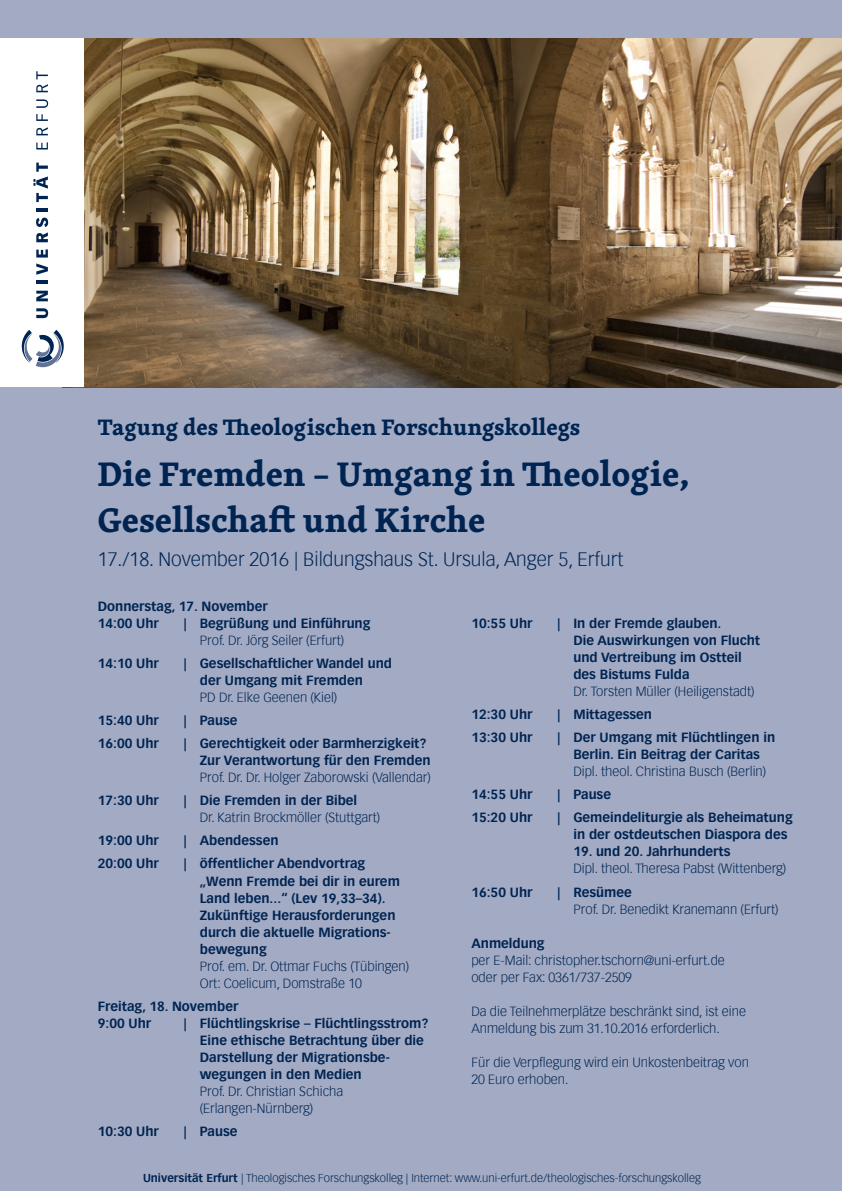
<style>
.page{position:relative;width:842px;height:1191px;background:#a3abc4}
.page>*{position:absolute;margin:0;border:0;box-sizing:border-box;transform-origin:0 0}
.Überschrift{font:700 35px "Skolar";color:#002451}
.Überschrift-2{font:700 23px "Skolar";color:#002451}
.Überschrift-3{font:300 19px "Vectora LH";color:#002451}
.LAYER_Headline{font:700 13px "Vectora LH";color:#002451}
.LAYER_Headline-2{font:300 13px "Vectora LH";color:#002451}
.t1{font:300 11.2px "Vectora LH";color:#002451}
.s1{font-weight:700}
</style>
<div class="page">
<img style="left:84px;top:39px;width:758px;height:348px">
<div style="left:0;top:39px;width:84px;height:348px;background:#fff"></div>
<svg style="left:22px;top:330px;width:42px;height:37px"></svg>
<svg style="left:36px;top:308px;width:12px;height:10px"></svg>
<svg style="left:36px;top:291px;width:12px;height:10px"></svg>
<hr style="left:36px;top:280px;width:12px;height:4px;background:#002451">
<svg style="left:36px;top:263px;width:12px;height:12px"></svg>
<svg style="left:36px;top:249px;width:12px;height:8px"></svg>
<svg style="left:36px;top:218px;width:12px;height:24px"></svg>
<svg style="left:36px;top:208px;width:12px;height:3px"></svg>
<svg style="left:33px;top:163px;width:15px;height:39px"></svg>
<svg style="left:36px;top:142px;width:12px;height:7px"></svg>
<svg style="left:36px;top:127px;width:12px;height:8px"></svg>
<svg style="left:36px;top:114px;width:12px;height:7px"></svg>
<svg style="left:36px;top:99px;width:12px;height:9px"></svg>
<svg style="left:36px;top:71px;width:12px;height:21px"></svg>
<p class="Überschrift-2" style="left:98px;top:409px;width:484px">Tagung des Theologischen Forschungskollegs</p>
<p class="Überschrift" style="left:98px;top:446px;width:593px">Die Fremden – Umgang in Theologie,</p>
<p class="Überschrift" style="left:98px;top:492px;width:389px">Gesellschaft und Kirche</p>
<p class="Überschrift-3" style="left:98px;top:548px;width:527px">17./18. November 2016 | Bildungshaus St. Ursula, Anger 5, Erfurt</p>
<p class="LAYER_Headline" style="left:98px;top:599px;width:171px">Donnerstag, 17. November</p>
<p class="LAYER_Headline" style="left:98px;top:616px;width:63px">14:00 Uhr</p>
<p class="LAYER_Headline" style="left:184px;top:616px;width:188px">| Begrüßung und Einführung</p>
<p class="LAYER_Headline-2" style="left:200px;top:633px;width:146px">Prof. Dr. Jörg Seiler (Erfurt)</p>
<p class="LAYER_Headline" style="left:98px;top:656px;width:63px">14:10 Uhr</p>
<p class="LAYER_Headline" style="left:184px;top:656px;width:210px">| Gesellschaftlicher Wandel und</p>
<p class="LAYER_Headline" style="left:200px;top:673px;width:165px">der Umgang mit Fremden</p>
<p class="LAYER_Headline-2" style="left:200px;top:690px;width:139px">PD Dr. Elke Geenen (Kiel)</p>
<p class="LAYER_Headline" style="left:98px;top:713px;width:63px">15:40 Uhr</p>
<p class="LAYER_Headline" style="left:184px;top:713px;width:55px">| Pause</p>
<p class="LAYER_Headline" style="left:98px;top:736px;width:63px">16:00 Uhr</p>
<p class="LAYER_Headline" style="left:184px;top:736px;width:244px">| Gerechtigkeit oder Barmherzigkeit?</p>
<p class="LAYER_Headline" style="left:200px;top:753px;width:232px">Zur Verantwortung für den Fremden</p>
<p class="LAYER_Headline-2" style="left:200px;top:770px;width:232px">Prof. Dr. Dr. Holger Zaborowski (Vallendar)</p>
<p class="LAYER_Headline" style="left:98px;top:793px;width:63px">17:30 Uhr</p>
<p class="LAYER_Headline" style="left:184px;top:793px;width:175px">| Die Fremden in der Bibel</p>
<p class="LAYER_Headline-2" style="left:200px;top:810px;width:182px">Dr. Katrin Brockmöller (Stuttgart)</p>
<p class="LAYER_Headline" style="left:98px;top:833px;width:63px">19:00 Uhr</p>
<p class="LAYER_Headline" style="left:184px;top:833px;width:96px">| Abendessen</p>
<p class="LAYER_Headline" style="left:98px;top:856px;width:63px">20:00 Uhr</p>
<p class="LAYER_Headline" style="left:184px;top:856px;width:183px">| öffentlicher Abendvortrag</p>
<p class="LAYER_Headline" style="left:200px;top:873px;width:202px">„Wenn Fremde bei dir in eurem</p>
<p class="LAYER_Headline" style="left:200px;top:890px;width:187px">Land leben...“ (Lev 19,33–34).</p>
<p class="LAYER_Headline" style="left:200px;top:907px;width:197px">Zukünftige Herausforderungen</p>
<p class="LAYER_Headline" style="left:200px;top:924px;width:192px">durch die aktuelle Migrations-</p>
<p class="LAYER_Headline" style="left:200px;top:941px;width:68px">bewegung</p>
<p class="LAYER_Headline-2" style="left:200px;top:958px;width:211px">Prof. em. Dr. Ottmar Fuchs (Tübingen)</p>
<p class="LAYER_Headline-2" style="left:200px;top:975px;width:164px">Ort: Coelicum, Domstraße 10</p>
<p class="LAYER_Headline" style="left:98px;top:998px;width:142px">Freitag, 18. November</p>
<p class="LAYER_Headline" style="left:98px;top:1015px;width:55px">9:00 Uhr</p>
<p class="LAYER_Headline" style="left:184px;top:1015px;width:246px">| Flüchtlingskrise – Flüchtlingsstrom?</p>
<p class="LAYER_Headline" style="left:200px;top:1032px;width:226px">Eine ethische Betrachtung über die</p>
<p class="LAYER_Headline" style="left:200px;top:1049px;width:191px">Darstellung der Migrationsbe-</p>
<p class="LAYER_Headline" style="left:200px;top:1066px;width:164px">wegungen in den Medien</p>
<p class="LAYER_Headline-2" style="left:200px;top:1083px;width:145px">Prof. Dr. Christian Schicha</p>
<p class="LAYER_Headline-2" style="left:200px;top:1100px;width:115px">(Erlangen-Nürnberg)</p>
<p class="LAYER_Headline" style="left:98px;top:1123px;width:63px">10:30 Uhr</p>
<p class="LAYER_Headline" style="left:184px;top:1123px;width:55px">| Pause</p>
<p class="LAYER_Headline" style="left:471px;top:616px;width:63px">10:55 Uhr</p>
<p class="LAYER_Headline" style="left:557px;top:616px;width:166px">| In der Fremde glauben.</p>
<p class="LAYER_Headline" style="left:573px;top:633px;width:188px">Die Auswirkungen von Flucht</p>
<p class="LAYER_Headline" style="left:573px;top:650px;width:170px">und Vertreibung im Ostteil</p>
<p class="LAYER_Headline" style="left:573px;top:667px;width:118px">des Bistums Fulda</p>
<p class="LAYER_Headline-2" style="left:573px;top:684px;width:183px">Dr. Torsten Müller (Heiligenstadt)</p>
<p class="LAYER_Headline" style="left:471px;top:707px;width:63px">12:30 Uhr</p>
<p class="LAYER_Headline" style="left:557px;top:707px;width:96px">| Mittagessen</p>
<p class="LAYER_Headline" style="left:471px;top:730px;width:63px">13:30 Uhr</p>
<p class="LAYER_Headline" style="left:557px;top:730px;width:219px">| Der Umgang mit Flüchtlingen in</p>
<p class="LAYER_Headline" style="left:573px;top:747px;width:188px">Berlin. Ein Beitrag der Caritas</p>
<p class="LAYER_Headline-2" style="left:573px;top:764px;width:194px">Dipl. theol. Christina Busch (Berlin)</p>
<p class="LAYER_Headline" style="left:471px;top:787px;width:63px">14:55 Uhr</p>
<p class="LAYER_Headline" style="left:557px;top:787px;width:55px">| Pause</p>
<p class="LAYER_Headline" style="left:471px;top:810px;width:63px">15:20 Uhr</p>
<p class="LAYER_Headline" style="left:557px;top:810px;width:237px">| Gemeindeliturgie als Beheimatung</p>
<p class="LAYER_Headline" style="left:573px;top:827px;width:216px">in der ostdeutschen Diaspora des</p>
<p class="LAYER_Headline" style="left:573px;top:844px;width:159px">19. und 20. Jahrhunderts</p>
<p class="LAYER_Headline-2" style="left:573px;top:861px;width:214px">Dipl. theol. Theresa Pabst (Wittenberg)</p>
<p class="LAYER_Headline" style="left:471px;top:884px;width:63px">16:50 Uhr</p>
<p class="LAYER_Headline" style="left:557px;top:884px;width:76px">| Resümee</p>
<p class="LAYER_Headline-2" style="left:573px;top:901px;width:207px">Prof. Dr. Benedikt Kranemann (Erfurt)</p>
<p class="LAYER_Headline" style="left:471px;top:935px;width:75px">Anmeldung</p>
<p class="LAYER_Headline-2" style="left:471px;top:952px;width:255px">per E-Mail: christopher.tschorn@uni-erfurt.de</p>
<p class="LAYER_Headline-2" style="left:471px;top:969px;width:162px">oder per Fax: 0361/737-2509</p>
<p class="LAYER_Headline-2" style="left:471px;top:1003px;width:276px">Da die Teilnehmerplätze beschränkt sind, ist eine</p>
<p class="LAYER_Headline-2" style="left:471px;top:1020px;width:250px">Anmeldung bis zum 31.10.2016 erforderlich.</p>
<p class="LAYER_Headline-2" style="left:471px;top:1054px;width:279px">Für die Verpflegung wird ein Unkostenbeitrag von</p>
<p class="LAYER_Headline-2" style="left:471px;top:1071px;width:99px">20 Euro erhoben.</p>
<p class="t1" style="left:143px;top:1171px;width:559px"><span class="s1">Universität Erfurt</span> | Theologisches Forschungskolleg | Internet: www.uni-erfurt.de/theologisches-forschungskolleg</p>
</div>
